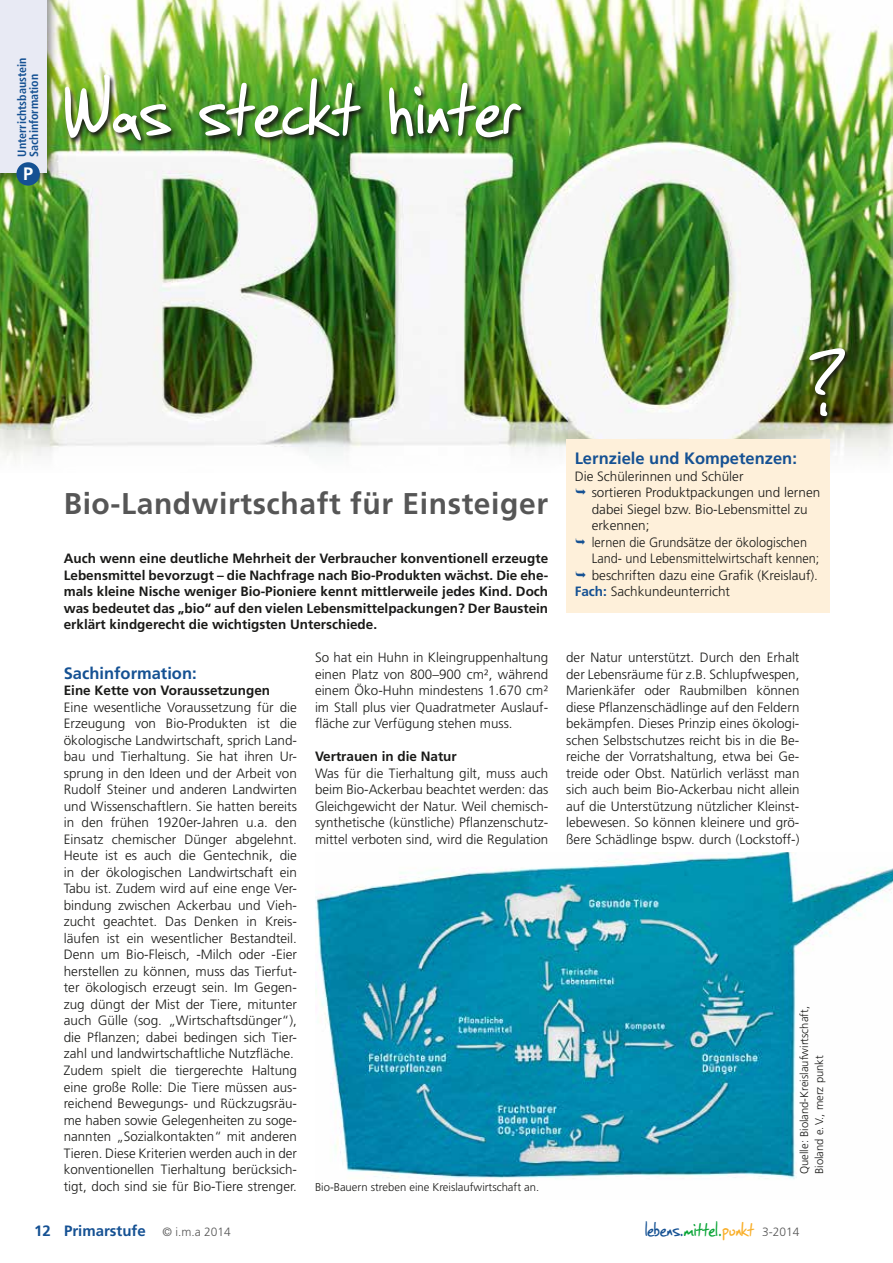
<style>
.page{position:relative;width:893px;height:1263px;background:#fff}
.page>*{position:absolute;margin:0;border:0;box-sizing:border-box;transform-origin:0 0}
.t1{font:90px "SF Grunge Sans";letter-spacing:.02em;color:#fff}
.t2{font:700 30px "Frutiger";letter-spacing:.02em;color:#565656}
.t3{font:22.5px "SF Grunge Sans";letter-spacing:.01em;color:#155193}
.t4{font:700 18px "Frutiger";color:#fff}
.t5{font:700 16.5px "Frutiger";color:#155193}
.t6{font:700 15px "Frutiger";color:#155193}
.t7{font:300 13.5px/16.5px "Frutiger";color:#1a1a18;text-align:justify}
.t8{font:700 13.5px/16.5px "Frutiger";color:#1a1a18;text-align:justify}
.t9{font:300 13.5px "Frutiger";color:#1a1a18;scale:.94 1}
.t10{font:700 condensed 12px/12px "Frutiger";color:#155193}
.t11{font:300 11.25px/15px "Frutiger";color:#1a1a18}
.s1{font-weight:700;color:#155193}
.s2{font-weight:300;font-size:12px;color:#565656}
.s3{color:#0aa537}
.s4{color:#f9af2a}
.s5{font-family:"Frutiger";font-weight:300;font-size:12px;color:#565656}
</style>
<div class="page">
<img style="left:315px;top:852px;width:578px;height:327px">
<img style="left:0;top:0;width:893px;height:460px">
<div style="left:566px;top:439px;width:264px;height:174px;background:#fef0da"></div>
<img style="left:63px;top:73px;width:465px;height:74px">
<img style="left:808px;top:346px;width:44px;height:77px">
<div style="left:0;top:0;width:59px;height:186px;background:#1a1a18;opacity:.45"></div>
<div style="left:0;top:0;width:47px;height:173px;background:#e8eaf4"></div>
<div style="left:16px;top:162px;width:24px;height:24px;background:#155193;border-radius:50%"></div>
<p class="t10" style="left:16px;top:157px;width:100px;rotate:-90deg">Unterrichtsbaustein<br>Sachinformation</p>
<h3 class="t4" style="left:23px;top:163px;width:12px">P</h3>
<h1 class="t1" style="left:64px;top:50px;width:458px">Was steckt hinter</h1>
<h2 class="t2" style="left:64px;top:486px;width:486px">Bio-Landwirtschaft für Einsteiger</h2>
<p class="t8" style="left:64px;top:550px;width:486px">Auch wenn eine deutliche Mehrheit der Verbraucher konventionell erzeugte Lebensmittel bevorzugt – die Nachfrage nach Bio-Produkten wächst. Die ehe&shy;mals kleine Nische weniger Bio-Pioniere kennt mittlerweile jedes Kind. Doch was bedeutet das „bio“ auf den vielen Lebensmittelpackungen? Der Baustein erklärt kindgerecht die wichtigsten Unterschiede.</p>
<p class="t5" style="left:64px;top:663px;width:134px">Sachinformation:</p>
<p class="t8" style="left:64px;top:682px;width:208px">Eine Kette von Voraussetzungen</p>
<p class="t7" style="left:64px;top:699px;width:235px;text-align:left">Eine wesentliche Voraussetzung für die Erzeugung von Bio-Produkten ist die ökologische Landwirtschaft, sprich Land&shy;bau und Tierhaltung. Sie hat ihren Ur&shy;sprung in den Ideen und der Arbeit von Rudolf Steiner und anderen Landwirten und Wissenschaftlern. Sie hatten bereits in den frühen 1920er-Jahren u.a. den Einsatz chemischer Dünger abgelehnt.<br>Heute ist es auch die Gentechnik, die in der ökologischen Landwirtschaft ein Tabu ist. Zudem wird auf eine enge Ver&shy;bindung zwischen Ackerbau und Vieh&shy;zucht geachtet. Das Denken in Kreis&shy;läufen ist ein wesentlicher Bestandteil.<br>Denn um Bio-Fleisch, -Milch oder -Eier herstellen zu können, muss das Tierfut&shy;ter ökologisch erzeugt sein. Im Gegen&shy;zug düngt der Mist der Tiere, mitunter auch Gülle (sog. „Wirtschaftsdünger“), die Pflanzen; dabei bedingen sich Tier&shy;zahl und landwirtschaftliche Nutzfläche.<br>Zudem spielt die tiergerechte Haltung eine große Rolle: Die Tiere müssen aus&shy;reichend Bewegungs- und Rückzugsräu&shy;me haben sowie Gelegenheiten zu soge&shy;nannten „Sozialkontakten“ mit anderen Tieren. Diese Kriterien werden auch in der konventionellen Tierhaltung berücksich&shy;tigt, doch sind sie für Bio-Tiere strenger.</p>
<p class="t7" style="left:315px;top:649px;width:235px">So hat ein Huhn in Kleingruppenhaltung einen Platz von 800–900 cm², während einem Öko-Huhn mindestens 1.670 cm² im Stall plus vier Quadratmeter Auslauf&shy;fläche zur Verfügung stehen muss.</p>
<p class="t8" style="left:315px;top:748px;width:143px">Vertrauen in die Natur</p>
<p class="t7" style="left:315px;top:765px;width:235px">Was für die Tierhaltung gilt, muss auch beim Bio-Ackerbau beachtet werden: das Gleichgewicht der Natur. Weil chemisch&shy;synthetische (künstliche) Pflanzenschutz&shy;mittel verboten sind, wird die Regulation</p>
<p class="t11" style="left:315px;top:1179px;width:226px">Bio-Bauern streben eine Kreislaufwirtschaft an.</p>
<h1 class="t1" style="left:805px;top:326px;width:46px">?</h1>
<p class="t5" style="left:575px;top:449px;width:224px">Lernziele und Kompetenzen:</p>
<p class="t7" style="left:575px;top:468px;width:170px">Die Schülerinnen und Schüler</p>
<p class="t7" style="left:592px;top:484px;width:230px">sortieren Produktpackungen und lernen</p>
<p class="t7" style="left:592px;top:501px;width:218px">dabei Siegel bzw. Bio-Lebensmittel zu</p>
<p class="t7" style="left:592px;top:517px;width:59px">erkennen;</p>
<p class="t9" style="left:592px;top:535px;width:231px">lernen die Grundsätze der ökologischen</p>
<p class="t9" style="left:592px;top:551px;width:244px">Land- und Lebensmittelwirtschaft kennen;</p>
<p class="t7" style="left:592px;top:567px;width:228px">beschriften dazu eine Grafik (Kreislauf).</p>
<p class="t7" style="left:575px;top:583px;width:157px"><span class="s1">Fach:</span> Sachkundeunterricht</p>
<p class="t7" style="left:566px;top:649px;width:235px">der Natur unterstützt. Durch den Erhalt der Lebensräume für z.B. Schlupfwespen, Marienkäfer oder Raubmilben können diese Pflanzenschädlinge auf den Feldern bekämpfen. Dieses Prinzip eines ökologi&shy;schen Selbstschutzes reicht bis in die Be&shy;reiche der Vorratshaltung, etwa bei Ge&shy;treide oder Obst. Natürlich verlässt man sich auch beim Bio-Ackerbau nicht allein auf die Unterstützung nützlicher Kleinst&shy;lebewesen. So können kleinere und grö&shy;ßere Schädlinge bspw. durch (Lockstoff-)</p>
<p class="t11" style="left:797px;top:1174px;width:169px;rotate:-90deg">Quelle: Bioland-Kreislaufwirtschaft,<br>Bioland e.V., merz punkt</p>
<p class="t6" style="left:34px;top:1222px;width:198px">12 Primarstufe <span class="s2">© i.m.a 2014</span></p>
<h3 class="t3" style="left:645px;top:1214px;width:156px">lebens.<span class="s3">mittel.</span><span class="s4">punkt</span> <span class="s5">3-2014</span></h3>
</div>
